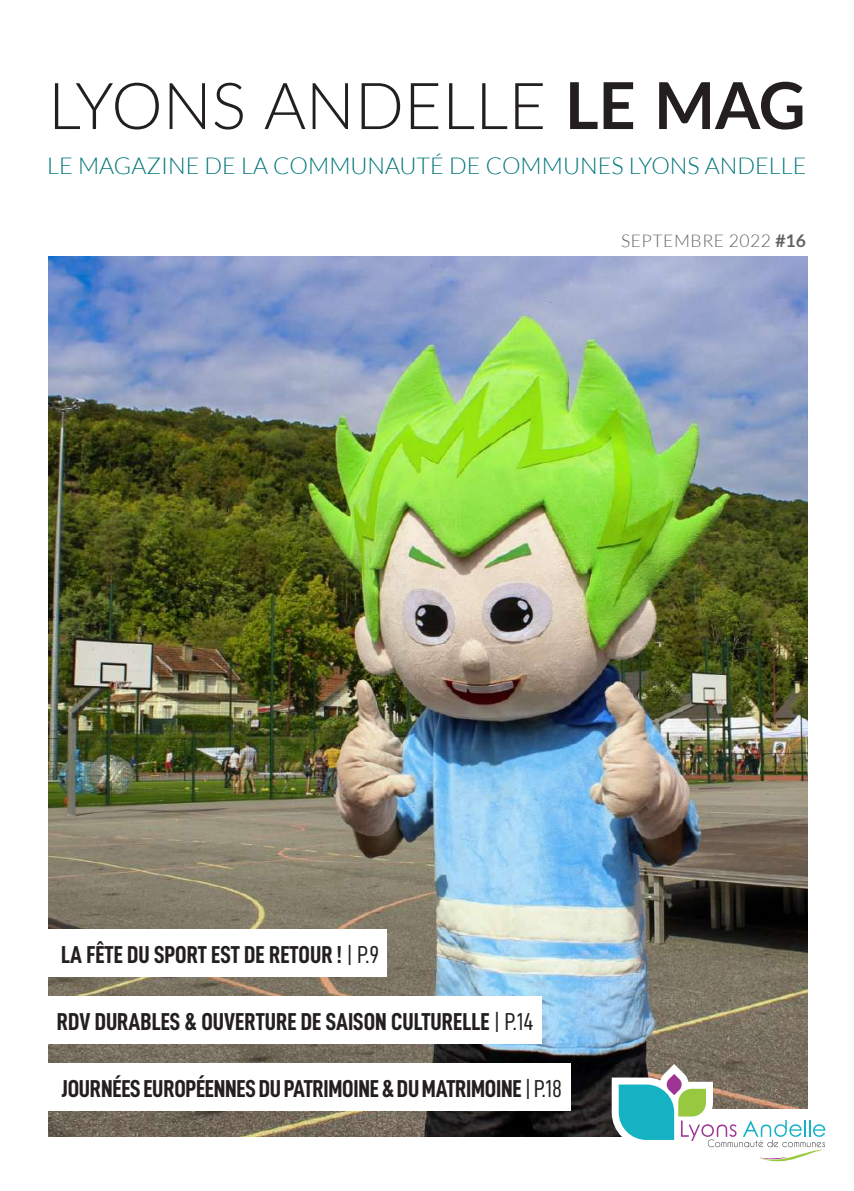
<style>
.page{position:relative;width:854px;height:1191px;background:#fff}
.page>*{position:absolute;margin:0;border:0;box-sizing:border-box;transform-origin:0 0}
.t1{font:300 64.75px "Lato";color:#231f20}
.t2{font:24.5px "D DIN Condensed Bold";color:#231f20}
.t3{font:300 23.28px "Lato";color:#00767a}
.t4{font:300 17.5px "Lato";letter-spacing:.03em;color:#636366}
.s1{font-weight:700}
.s2{font-family:"D DIN Condensed"}
</style>
<div class="page">
<img style="left:48px;top:257px;width:759px;height:879px">
<svg style="left:604px;top:1054px;width:221px;height:108px"></svg>
<div style="left:45px;top:929px;width:341px;height:47px;background:#fff"></div>
<div style="left:45px;top:1063px;width:525px;height:47px;background:#fff"></div>
<div style="left:45px;top:996px;width:496px;height:47px;background:#fff"></div>
<h1 class="t1" style="left:48px;top:71px;width:759px">LYONS ANDELLE <span class="s1">LE MAG</span></h1>
<p class="t3" style="left:47px;top:153px;width:760px">LE MAGAZINE DE LA COMMUNAUTÉ DE COMMUNES LYONS ANDELLE</p>
<p class="t4" style="left:620px;top:232px;width:186px">SEPTEMBRE 2022 <span class="s1">#16</span></p>
<p class="t2" style="left:61px;top:941px;width:319px">LA FÊTE DU SPORT EST DE RETOUR ! <span class="s2">| P.9</span></p>
<p class="t2" style="left:57px;top:1008px;width:478px">RDV DURABLES &amp; OUVERTURE DE SAISON CULTURELLE <span class="s2">| P.14</span></p>
<p class="t2" style="left:61px;top:1075px;width:502px">JOURNÉES EUROPÉENNES DU PATRIMOINE &amp; DU MATRIMOINE <span class="s2">| P.18</span></p>
</div>
